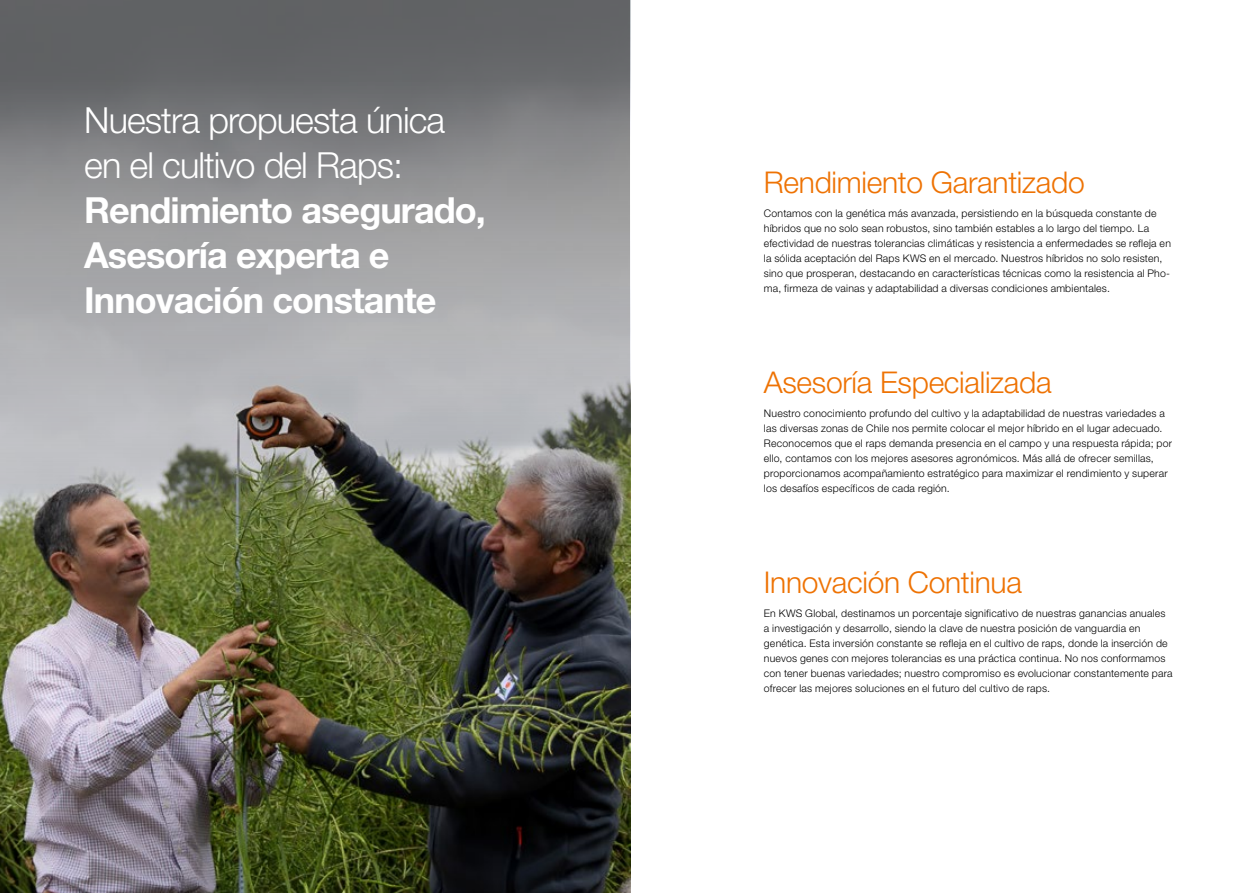
<style>
.page{position:relative;width:1259px;height:893px;background:#fff}
.page>*{position:absolute;margin:0;border:0;box-sizing:border-box;transform-origin:0 0}
.t1{font:700 36px/45px "Helvetica Neue LT Std";letter-spacing:-.025em;color:#fff}
.t2{font:300 36px/45px "Helvetica Neue LT Std";letter-spacing:-.025em;color:#fff}
.t3{font:300 30px "Helvetica Neue LT Std";letter-spacing:-.01em;color:#ee7203}
.t4{font:300 10.5px/15px "Helvetica Neue LT Std";letter-spacing:.02em;color:#000}
</style>
<div class="page">
<img style="left:0;top:612px;width:630px;height:281px">
<svg style="left:0;top:0;width:630px;height:612px;background:#858580"></svg>
<h1 class="t2" style="left:84px;top:97px;width:362px">Nuestra propuesta única en el cultivo del Raps:</h1>
<h1 class="t1" style="left:84px;top:187px;width:403px">Rendimiento asegurado,<br>Asesoría experta e<br>Innovación constante</h1>
<h2 class="t3" style="left:764px;top:164px;width:322px">Rendimiento Garantizado</h2>
<p class="t4" style="left:764px;top:205px;width:408px">Contamos con la genética más avanzada, persistiendo en la búsqueda constante de híbridos que no solo sean robustos, sino también estables a lo largo del tiempo. La efectividad de nuestras tolerancias climáticas y resistencia a enfermedades se refleja en la sólida aceptación del Raps KWS en el mercado. Nuestros híbridos no solo resisten, sino que prosperan, destacando en características técnicas como la resistencia al Pho&shy;ma, firmeza de vainas y adaptabilidad a diversas condiciones ambientales.</p>
<h2 class="t3" style="left:764px;top:364px;width:289px">Asesoría Especializada</h2>
<p class="t4" style="left:764px;top:405px;width:410px">Nuestro conocimiento profundo del cultivo y la adaptabilidad de nuestras variedades a las diversas zonas de Chile nos permite colocar el mejor híbrido en el lugar adecuado.<br>Reconocemos que el raps demanda presencia en el campo y una respuesta rápida; por ello, contamos con los mejores asesores agronómicos. Más allá de ofrecer semillas, proporcionamos acompañamiento estratégico para maximizar el rendimiento y superar los desafíos específicos de cada región.</p>
<h2 class="t3" style="left:764px;top:564px;width:259px">Innovación Continua</h2>
<p class="t4" style="left:764px;top:605px;width:410px">En KWS Global, destinamos un porcentaje significativo de nuestras ganancias anuales a investigación y desarrollo, siendo la clave de nuestra posición de vanguardia en genética. Esta inversión constante se refleja en el cultivo de raps, donde la inserción de nuevos genes con mejores tolerancias es una práctica continua. No nos conformamos con tener buenas variedades; nuestro compromiso es evolucionar constantemente para ofrecer las mejores soluciones en el futuro del cultivo de raps.</p>
</div>
